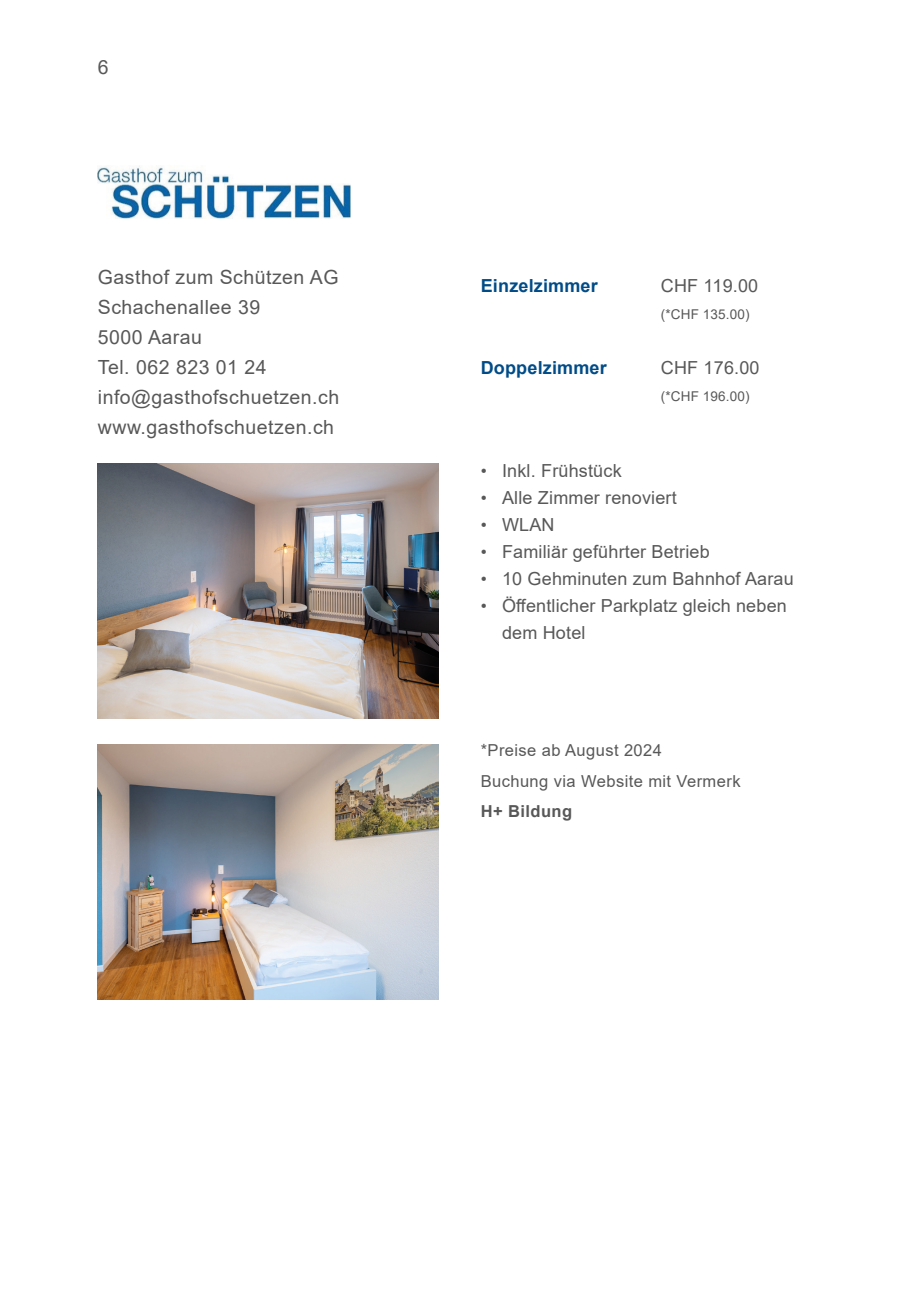
<style>
.page{position:relative;width:919px;height:1289px;background:#fff}
.page>*{position:absolute;margin:0;border:0;box-sizing:border-box;transform-origin:0 0}
.Grundtext_13_20{font:19.5px/30px "Arial";letter-spacing:.025em;color:#585858}
.Blocktext{font:18px/27px "Arial";letter-spacing:.01em;color:#585858}
.Blocktext-2{font:700 18px "Arial";letter-spacing:.01em;color:#004c88}
.Grundtext_13_20-2{font:16.5px/30px "Arial";letter-spacing:.025em;color:#585858}
.Blocktext-3{font:13.5px "Arial";letter-spacing:.01em;color:#585858}
.s1{font-size:17.25px}
.s2{font-weight:700}
</style>
<div class="page">
<img style="left:98px;top:463px;width:340px;height:256px">
<img style="left:98px;top:744px;width:340px;height:255px">
<img style="left:98px;top:165px;width:252px;height:53px">
<p class="Grundtext_13_20" style="left:98px;top:52px;width:12px">6</p>
<p class="Grundtext_13_20" style="left:98px;top:262px;width:243px">Gasthof zum Schützen AG<br>Schachenallee 39<br>5000 Aarau<br>Tel. 062 823 01 24 info@gasthofschuetzen.ch www.gasthofschuetzen.ch</p>
<p class="Blocktext-2" style="left:480px;top:273px;width:119px">Einzelzimmer</p>
<p class="Blocktext" style="left:660px;top:272px;width:99px">CHF 119.00</p>
<p class="Blocktext-3" style="left:660px;top:304px;width:90px">(*CHF 135.00)</p>
<p class="Blocktext-2" style="left:480px;top:355px;width:128px">Doppelzimmer</p>
<p class="Blocktext" style="left:660px;top:354px;width:100px">CHF 176.00</p>
<p class="Blocktext-3" style="left:660px;top:387px;width:90px">(*CHF 196.00)</p>
<p class="Blocktext" style="left:480px;top:457px;width:142px"><span class="s1">•</span> Inkl. Frühstück</p>
<p class="Blocktext" style="left:480px;top:484px;width:197px"><span class="s1">•</span> Alle Zimmer renoviert</p>
<p class="Blocktext" style="left:480px;top:511px;width:75px"><span class="s1">•</span> WLAN</p>
<p class="Blocktext" style="left:480px;top:538px;width:230px"><span class="s1">•</span> Familiär geführter Betrieb</p>
<p class="Blocktext" style="left:480px;top:565px;width:314px"><span class="s1">•</span> 10 Gehminuten zum Bahnhof Aarau</p>
<p class="Blocktext" style="left:502px;top:592px;width:286px;text-indent:-21px"><span class="s1">•</span> Öffentlicher Parkplatz gleich neben dem Hotel</p>
<p class="Grundtext_13_20-2" style="left:480px;top:735px;width:261px">*Preise ab August 2024<br>Buchung via Website mit Vermerk<br><span class="s2">H+ Bildung</span></p>
</div>
